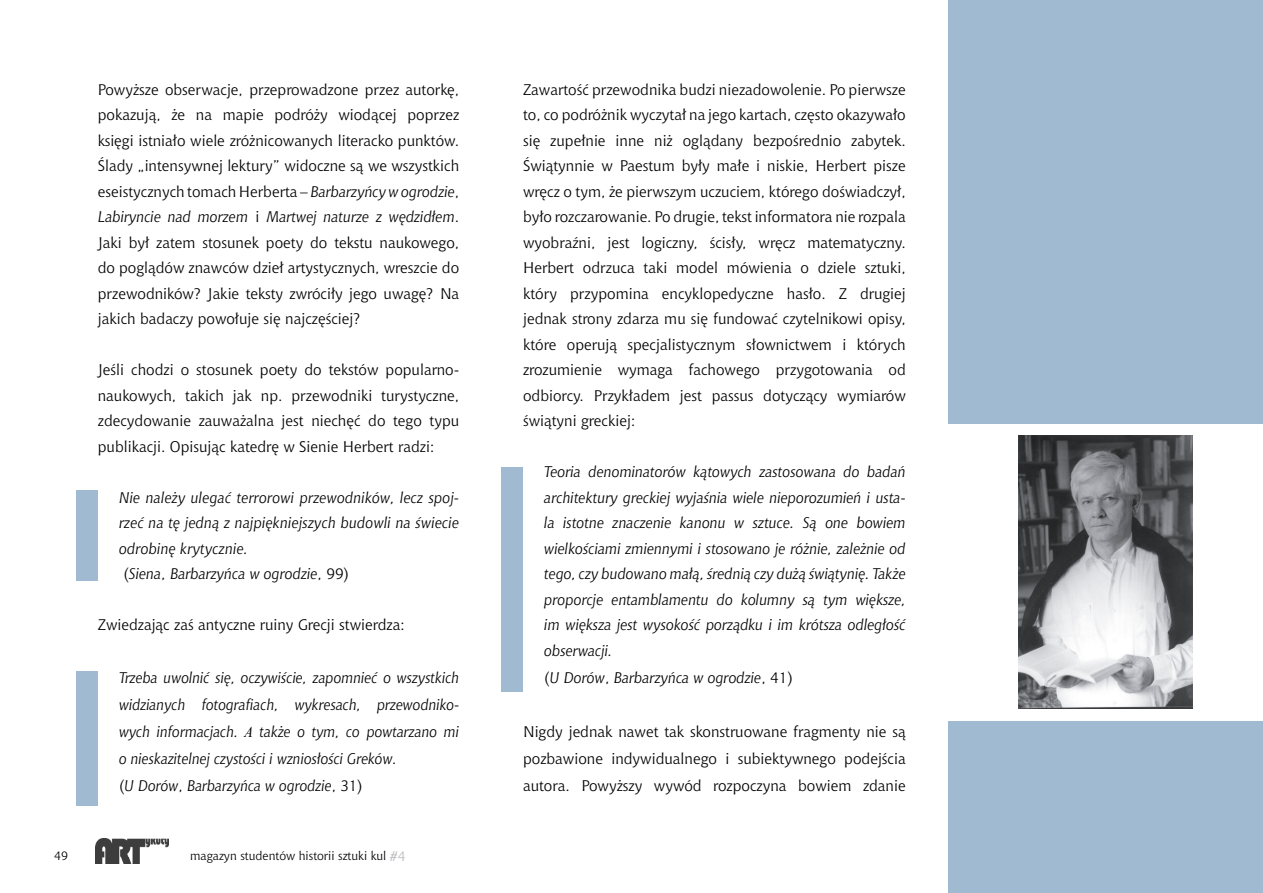
<style>
.page{position:relative;width:1263px;height:893px;background:#fff}
.page>*{position:absolute;margin:0;border:0;box-sizing:border-box;transform-origin:0 0}
.t1{font:15px/25.5px "Chianti PL";color:#000;text-align:justify}
.t2{font:italic 15px/25.5px "Chianti PL";color:#000}
.t3{font:12px "Chianti PL";color:#000}
.s1{font-style:italic}
.s2{font-style:normal}
.s3{font-family:"Times New Roman"}
.s4{font-size:13.5px;color:#b9babf}
</style>
<div class="page">
<div style="left:948px;top:0;width:315px;height:423px;background:#a0bbd1"></div>
<div style="left:77px;top:490px;width:21px;height:90px;background:#a0bbd1"></div>
<div style="left:77px;top:671px;width:21px;height:135px;background:#a0bbd1"></div>
<div style="left:502px;top:468px;width:21px;height:224px;background:#a0bbd1"></div>
<div style="left:948px;top:722px;width:315px;height:171px;background:#a0bbd1"></div>
<img style="left:96px;top:839px;width:73px;height:24px">
<img style="left:1018px;top:435px;width:174px;height:274px">
<p class="t1" style="left:98px;top:77px;width:363px">Powyższe obserwacje, przeprowadzone przez autorkę, pokazują, że na mapie podróży wiodącej poprzez księgi istniało wiele zróżnicowanych literacko punktów.<br>Ślady „intensywnej lektury” widoczne są we wszystkich eseistycznych tomach Herberta – <span class="s1">Barbarzyńcy w ogrodzie</span>, <span class="s1">Labiryncie nad morzem</span> i <span class="s1">Martwej naturze z wędzidłem</span>.<br>Jaki był zatem stosunek poety do tekstu naukowego, do poglądów znawców dzieł artystycznych, wreszcie do przewodników? Jakie teksty zwróciły jego uwagę? Na jakich badaczy powołuje się najczęściej?</p>
<p class="t1" style="left:98px;top:357px;width:363px">Jeśli chodzi o stosunek poety do tekstów popularno&shy;naukowych, takich jak np. przewodniki turystyczne, zdecydowanie zauważalna jest niechęć do tego typu publikacji. Opisując katedrę w Sienie Herbert radzi:</p>
<p class="t2" style="left:119px;top:485px;width:342px">Nie należy ulegać terrorowi przewodników, lecz spoj&shy;rzeć na tę jedną z najpiękniejszych budowli na świecie odrobinę krytycznie.<br><span class="s2">(</span>Siena<span class="s2">,</span> Barbarzyńca w ogrodzie<span class="s2">, 99)</span></p>
<p class="t1" style="left:98px;top:612px;width:309px">Zwiedzając zaś antyczne ruiny Grecji stwierdza:</p>
<p class="t2" style="left:119px;top:664px;width:342px;line-height:27px">Trzeba uwolnić się, oczywiście, zapomnieć o wszystkich widzianych fotografiach, wykresach, przewodniko&shy;wych informacjach. <span class="s3">A</span> także o tym, co powtarzano mi o nieskazitelnej czystości i wzniosłości Greków.<br><span class="s2">(</span>U Dorów<span class="s2">,</span> Barbarzyńca w ogrodzie<span class="s2">, 31)</span></p>
<p class="t3" style="left:54px;top:848px;width:16px">49</p>
<p class="t3" style="left:190px;top:848px;width:217px">magazyn studentów historii sztuki kul <span class="s4">#4</span></p>
<p class="t1" style="left:523px;top:77px;width:384px">Zawartość przewodnika budzi niezadowolenie. Po pierwsze to, co podróżnik wyczytał na jego kartach, często okazywało się zupełnie inne niż oglądany bezpośrednio zabytek.<br>Świątynnie w Paestum były małe i niskie, Herbert pisze wręcz o tym, że pierwszym uczuciem, którego doświadczył, było rozczarowanie. Po drugie, tekst informatora nie rozpala wyobraźni, jest logiczny, ścisły, wręcz matematyczny.<br>Herbert odrzuca taki model mówienia o dziele sztuki, który przypomina encyklopedyczne hasło. Z drugiej jednak strony zdarza mu się fundować czytelnikowi opisy, które operują specjalistycznym słownictwem i których zrozumienie wymaga fachowego przygotowania od odbiorcy. Przykładem jest passus dotyczący wymiarów świątyni greckiej:</p>
<p class="t2" style="left:544px;top:459px;width:363px;text-align:justify">Teoria denominatorów kątowych zastosowana do badań architektury greckiej wyjaśnia wiele nieporozumień i usta&shy;la istotne znaczenie kanonu w sztuce. Są one bowiem wielkościami zmiennymi i stosowano je różnie, zależnie od tego, czy budowano małą, średnią czy dużą świątynię. Także proporcje entamblamentu do kolumny są tym większe, im większa jest wysokość porządku i im krótsza odległość obserwacji.</p>
<p class="t2" style="left:544px;top:665px;width:250px"><span class="s2">(</span>U Dorów<span class="s2">,</span> Barbarzyńca w ogrodzie<span class="s2">, 41)</span></p>
<p class="t1" style="left:523px;top:718px;width:384px;line-height:27px">Nigdy jednak nawet tak skonstruowane fragmenty nie są pozbawione indywidualnego i subiektywnego podejścia autora. Powyższy wywód rozpoczyna bowiem zdanie</p>
</div>
